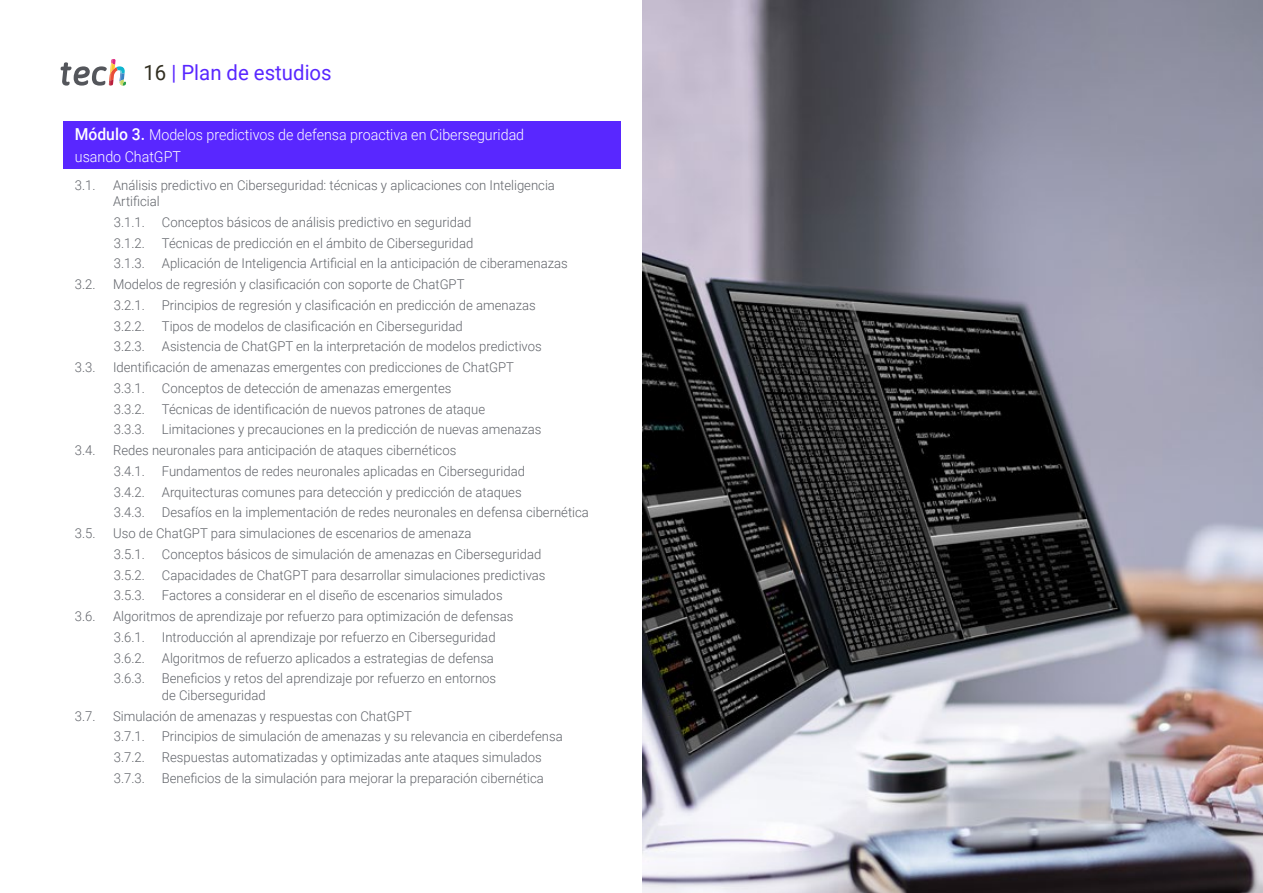
<style>
.page{position:relative;width:1263px;height:893px;background:#fff}
.page>*{position:absolute;margin:0;border:0;box-sizing:border-box;transform-origin:0 0}
.t1{font:21px "Roboto";color:#5927ff}
.t2{font:300 15px/22.5px "Roboto";color:#fff;scale:.95 1}
.t3{font:300 13.5px/20.7px "Roboto";color:#61646a}
.s1{color:#312e20}
.s2{font-weight:500;font-size:16.5px}
</style>
<div class="page">
<div style="left:64px;top:121px;width:557px;height:47px;background:#5927ff"></div>
<img style="left:642px;top:0;width:621px;height:893px">
<svg style="left:61px;top:59px;width:65px;height:27px"></svg>
<h1 class="t1" style="left:144px;top:57px;width:190px"><span class="s1">16</span> | Plan de estudios</h1>
<p class="t2" style="left:75px;top:123px;width:475px"><span class="s2">Módulo 3.</span> Modelos predictivos de defensa proactiva en Ciberseguridad usando ChatGPT</p>
<p class="t3" style="left:75px;top:174px;width:22px">3.1.</p>
<p class="t3" style="left:113px;top:176px;width:443px;line-height:16.5px">Análisis predictivo en Ciberseguridad: técnicas y aplicaciones con Inteligencia<br>Artificial</p>
<p class="t3" style="left:114px;top:211px;width:455px">3.1.1. Conceptos básicos de análisis predictivo en seguridad<br>3.1.2. Técnicas de predicción en el ámbito de Ciberseguridad<br>3.1.3. Aplicación de Inteligencia Artificial en la anticipación de ciberamenazas</p>
<p class="t3" style="left:75px;top:273px;width:22px">3.2.</p>
<p class="t3" style="left:113px;top:273px;width:430px">Modelos de regresión y clasificación con soporte de ChatGPT<br>3.2.1. Principios de regresión y clasificación en predicción de amenazas 3.2.2. Tipos de modelos de clasificación en Ciberseguridad<br>3.2.3. Asistencia de ChatGPT en la interpretación de modelos predictivos</p>
<p class="t3" style="left:75px;top:356px;width:22px">3.3.</p>
<p class="t3" style="left:113px;top:356px;width:430px">Identificación de amenazas emergentes con predicciones de ChatGPT 3.3.1. Conceptos de detección de amenazas emergentes<br>3.3.2. Técnicas de identificación de nuevos patrones de ataque<br>3.3.3. Limitaciones y precauciones en la predicción de nuevas amenazas</p>
<p class="t3" style="left:75px;top:439px;width:22px">3.4.</p>
<p class="t3" style="left:113px;top:439px;width:477px">Redes neuronales para anticipación de ataques cibernéticos<br>3.4.1. Fundamentos de redes neuronales aplicadas en Ciberseguridad<br>3.4.2. Arquitecturas comunes para detección y predicción de ataques<br>3.4.3. Desafíos en la implementación de redes neuronales en defensa cibernética</p>
<p class="t3" style="left:75px;top:522px;width:22px">3.5.</p>
<p class="t3" style="left:113px;top:522px;width:434px">Uso de ChatGPT para simulaciones de escenarios de amenaza<br>3.5.1. Conceptos básicos de simulación de amenazas en Ciberseguridad 3.5.2. Capacidades de ChatGPT para desarrollar simulaciones predictivas 3.5.3. Factores a considerar en el diseño de escenarios simulados</p>
<p class="t3" style="left:75px;top:605px;width:22px">3.6.</p>
<p class="t3" style="left:113px;top:605px;width:402px">Algoritmos de aprendizaje por refuerzo para optimización de defensas 3.6.1. Introducción al aprendizaje por refuerzo en Ciberseguridad 3.6.2. Algoritmos de refuerzo aplicados a estrategias de defensa 3.6.3. Beneficios y retos del aprendizaje por refuerzo en entornos</p>
<p class="t3" style="left:162px;top:684px;width:105px">de Ciberseguridad</p>
<p class="t3" style="left:75px;top:705px;width:22px">3.7.</p>
<p class="t3" style="left:113px;top:705px;width:451px">Simulación de amenazas y respuestas con ChatGPT<br>3.7.1. Principios de simulación de amenazas y su relevancia en ciberdefensa 3.7.2. Respuestas automatizadas y optimizadas ante ataques simulados 3.7.3. Beneficios de la simulación para mejorar la preparación cibernética</p>
</div>
